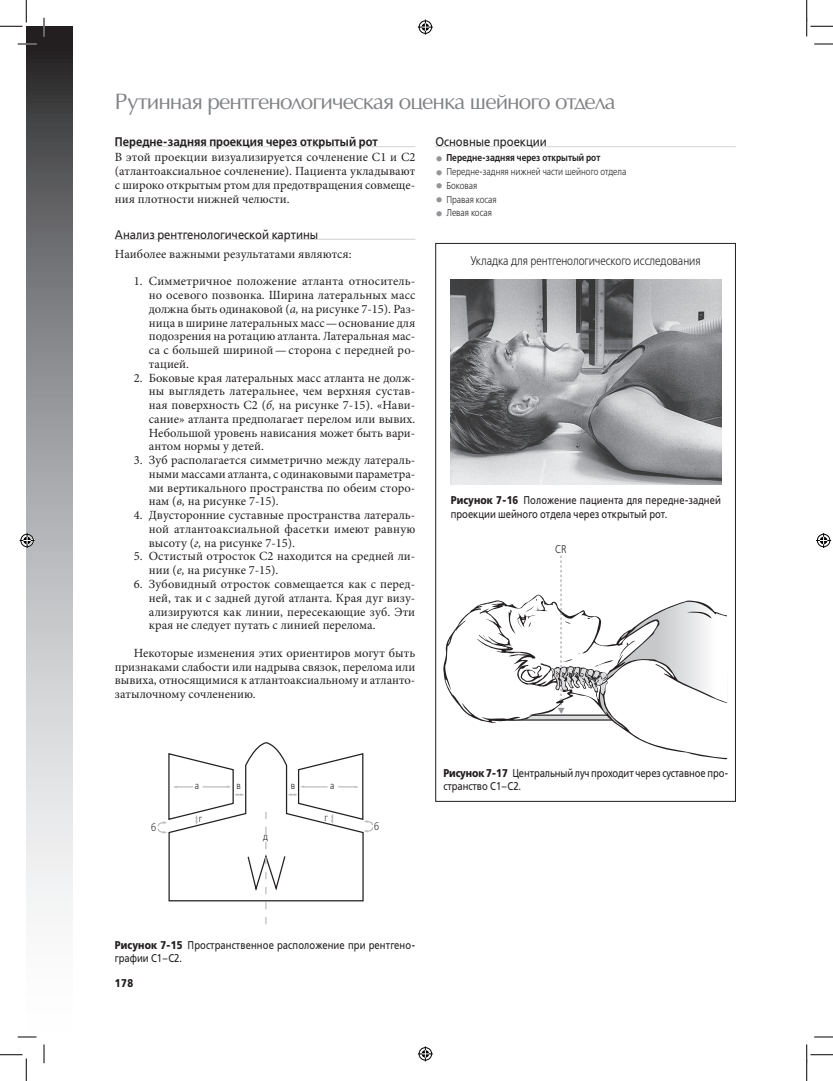
<style>
.page{position:relative;width:833px;height:1081px;background:#fff}
.page>*{position:absolute;margin:0;border:0;box-sizing:border-box;transform-origin:0 0}
.t1{font:22.5px "AG Opus C";letter-spacing:-.045em;color:#808285}
.t2{font:12.5px/13.8px "Minion Pro";color:#231f20;text-align:justify}
.t3{font:12.5px "Free Set";color:#231f20;scale:.9 1}
.t4{font:300 12.5px "Free Set";color:#231f20;scale:.84 1}
.t5{font:600 12.5px "Free Set";color:#231f20;scale:.9 1}
.t6{font:11.25px/13.5px "Free Set";color:#231f20;scale:.84 1}
.t7{font:700 11.25px "Free Set";color:#231f20;scale:.84 1}
.t8{font:11.25px "Free Set Light C";color:#231f20;scale:.84 1}
.t9{font:300 10px "Free Set";color:#231f20;scale:.84 1}
.t10{font:600 10px "Free Set";color:#231f20;scale:.84 1}
.t11{font:10px "Free Set Light C";color:#231f20;scale:.84 1}
.s1{font-style:italic}
.s2{font-weight:700;font-size:15px;color:#939598}
.s3{font-weight:700}
</style>
<div class="page">
<svg style="left:26px;top:26px;width:46px;height:1012px"></svg>
<hr style="left:115px;top:146px;width:300px;height:1px;background:#d1d2d4">
<hr style="left:115px;top:239px;width:300px;height:1px;background:#d1d2d4">
<hr style="left:435px;top:146px;width:300px;height:1px;background:#d1d2d4">
<svg style="left:157px;top:742px;width:216px;height:183px"></svg>
<img style="left:450px;top:279px;width:270px;height:205px">
<svg style="left:444px;top:555px;width:284px;height:202px"></svg>
<div style="left:435px;top:243px;width:300px;height:558px;border:1px solid #231f20"></div>
<svg style="left:18px;top:43px;width:18px;height:2px"></svg>
<svg style="left:814px;top:43px;width:18px;height:2px"></svg>
<svg style="left:18px;top:1035px;width:18px;height:2px"></svg>
<svg style="left:814px;top:1036px;width:18px;height:1px"></svg>
<svg style="left:43px;top:18px;width:2px;height:18px"></svg>
<svg style="left:43px;top:1044px;width:2px;height:18px"></svg>
<svg style="left:0;top:0;width:27px;height:27px"></svg>
<svg style="left:0;top:1054px;width:27px;height:26px"></svg>
<svg style="left:806px;top:0;width:26px;height:36px"></svg>
<svg style="left:806px;top:1044px;width:26px;height:36px"></svg>
<svg style="left:417px;top:20px;width:15px;height:15px"></svg>
<svg style="left:417px;top:1046px;width:15px;height:14px"></svg>
<svg style="left:20px;top:533px;width:15px;height:15px"></svg>
<svg style="left:816px;top:533px;width:14px;height:15px"></svg>
<h1 class="t1" style="left:115px;top:89px;width:502px">Рутинная рентгенологическая оценка шейного отдела</h1>
<p class="t5" style="left:115px;top:134px;width:293px">Передне-задняя проекция через открытый рот</p>
<p class="t2" style="left:115px;top:150px;width:302px">В этой проекции визуализируется сочленение С1 и С2 (атлантоаксиальное сочленение). Пациента укладывают с широко открытым ртом для предотвращения совмеще‑ ния плотности нижней челюсти.</p>
<p class="t3" style="left:115px;top:226px;width:227px">Анализ рентгенологической картины</p>
<p class="t2" style="left:115px;top:247px;width:238px">Наиболее важными результатами являются:</p>
<p class="t2" style="left:149px;top:274px;width:268px;text-indent:-15px">1. Симметричное положение атланта относитель‑ но осевого позвонка. Ширина латеральных масс должна быть одинаковой (<span class="s1">а,</span> на рисунке 7‑15). Раз‑ ница в ширине латеральных масс—основание для подозрения на ротацию атланта. Латеральная мас‑ са с большей шириной—сторона с передней ро‑ тацией.</p>
<p class="t2" style="left:149px;top:370px;width:268px;text-indent:-15px">2. Боковые края латеральных масс атланта не долж‑ ны выглядеть латеральнее, чем верхняя сустав‑ ная поверхность С2 (<span class="s1">б,</span> на рисунке 7‑15). «Нави‑ сание» атланта предполагает перелом или вывих.<br>Небольшой уровень нависания может быть вари‑ антом нормы у детей.</p>
<p class="t2" style="left:149px;top:453px;width:268px;text-indent:-15px">3. Зуб располагается симметрично между латераль‑ ными массами атланта, с одинаковыми параметра‑ ми вертикального пространства по обеим сторо‑ нам (<span class="s1">в,</span> на рисунке 7‑15).</p>
<p class="t2" style="left:149px;top:508px;width:268px;text-indent:-15px">4. Двусторонние суставные пространства латераль‑ ной атлантоаксиальной фасетки имеют равную высоту (<span class="s1">г,</span> на рисунке 7‑15).</p>
<p class="t2" style="left:149px;top:549px;width:268px;text-indent:-15px">5. Остистый отросток С2 находится на средней ли‑ нии (<span class="s1">е,</span> на рисунке 7‑15).</p>
<p class="t2" style="left:149px;top:577px;width:268px;text-indent:-15px">6. Зубовидный отросток совмещается как с перед‑ ней, так и с задней дугой атланта. Края дуг визу‑ ализируются как линии, пересекающие зуб. Эти края не следует путать с линией перелома.</p>
<p class="t2" style="left:115px;top:645px;width:302px;text-indent:19px">Некоторые изменения этих ориентиров могут быть признаками слабости или надрыва связок, перелома или вывиха, относящимися к атлантоаксиальному и атланто‑ затылочному сочленению.</p>
<p class="t3" style="left:435px;top:134px;width:125px">Основные проекции</p>
<p class="t10" style="left:435px;top:151px;width:198px"><span class="s2">•</span> Передне-задняя через открытый рот</p>
<p class="t9" style="left:435px;top:165px;width:229px"><span class="s2">•</span> Передне-задняя нижней части шейного отдела</p>
<p class="t9" style="left:435px;top:179px;width:51px"><span class="s2">•</span> Боковая</p>
<p class="t9" style="left:435px;top:193px;width:75px"><span class="s2">•</span> Правая косая</p>
<p class="t9" style="left:435px;top:207px;width:69px"><span class="s2">•</span> Левая косая</p>
<p class="t4" style="left:470px;top:253px;width:275px">Укладка для рентгенологического исследования</p>
<p class="t6" style="left:450px;top:493px;width:323px"><span class="s3">Рисунок 7‑16</span> Положение пациента для передне-задней проекции шейного отдела через открытый рот.</p>
<p class="t8" style="left:555px;top:542px;width:15px">CR</p>
<p class="t6" style="left:443px;top:765px;width:341px"><span class="s3">Рисунок 7‑17</span> Центральный луч проходит через суставное про‑</p>
<p class="t11" style="left:236px;top:780px;width:7px">в</p>
<p class="t11" style="left:290px;top:780px;width:7px">в</p>
<p class="t6" style="left:443px;top:779px;width:94px">странство С1–С2.</p>
<p class="t11" style="left:195px;top:780px;width:7px">a</p>
<p class="t11" style="left:330px;top:780px;width:7px">a</p>
<p class="t11" style="left:198px;top:813px;width:5px">г</p>
<p class="t11" style="left:324px;top:812px;width:5px">г</p>
<p class="t11" style="left:151px;top:822px;width:7px">б</p>
<p class="t11" style="left:374px;top:820px;width:7px">б</p>
<p class="t11" style="left:263px;top:831px;width:7px">д</p>
<p class="t6" style="left:115px;top:937px;width:359px"><span class="s3">Рисунок 7‑15</span> Пространственное расположение при рентгено‑ графии С1–С2.</p>
<p class="t7" style="left:115px;top:975px;width:23px">178</p>
</div>
